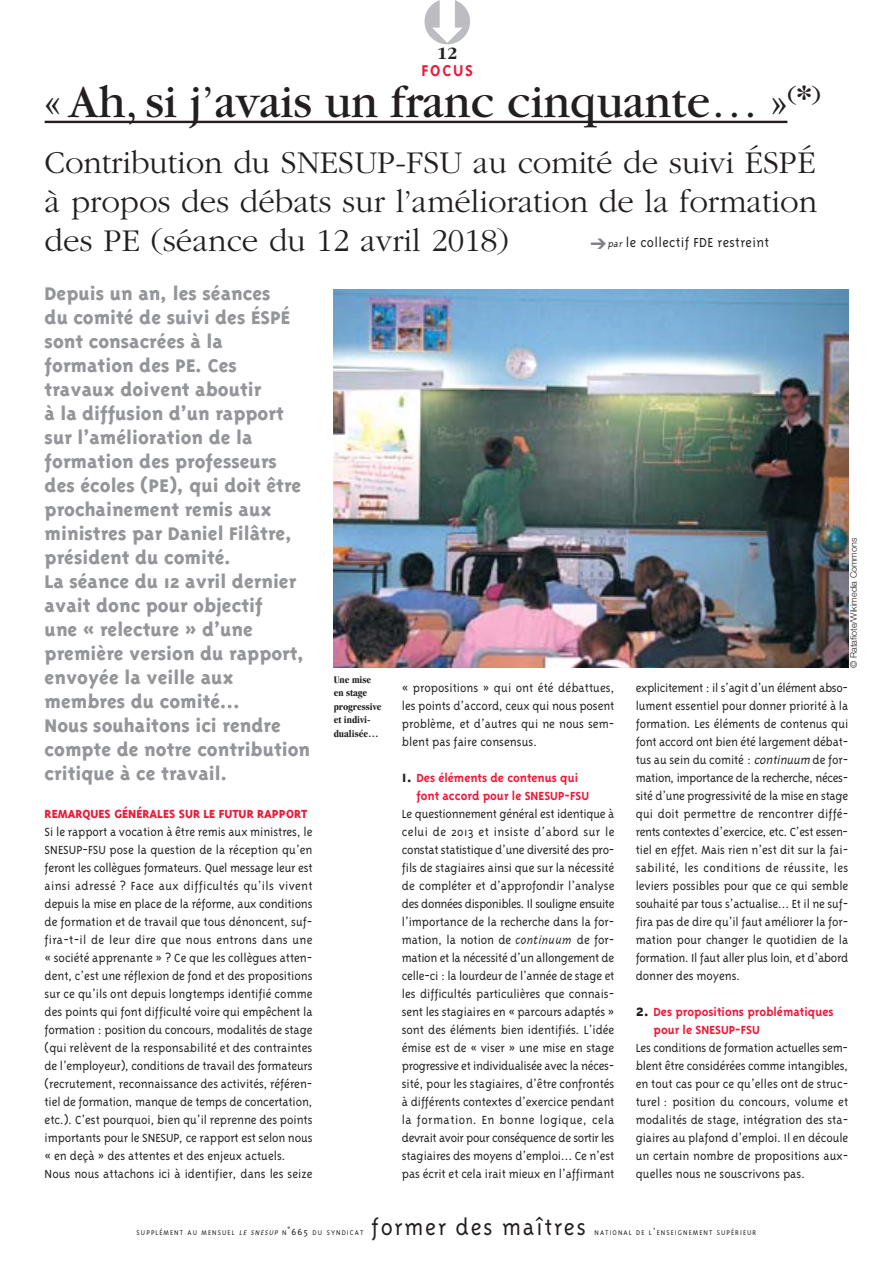
<style>
.page{position:relative;width:893px;height:1263px;background:#fff}
.page>*{position:absolute;margin:0;border:0;box-sizing:border-box;transform-origin:0 0}
.t1{font:48px "Garamond";color:#231f20}
.t2{font:300 33px/39px "Garamond";color:#231f20;text-align:justify}
.t3{font:300 25.5px "Triplex";letter-spacing:.07em;color:#231f20}
.t4{font:800 21px/24px "Triplex";color:#939598}
.t5{font:700 18px "Triplex";letter-spacing:.1em;color:#ed1a3a}
.t6{font:700 18px "Garamond";color:#231f20}
.t7{font:300 15px "Triplex";letter-spacing:.025em;color:#231f20}
.t8{font:300 13.5px/18px "Triplex";letter-spacing:-.005em;color:#231f20;text-align:justify}
.t9{font:700 13.5px "Triplex";color:#ed1a3a}
.t10{font:300 13.5px "Triplex";letter-spacing:-.03em;color:#231f20}
.t11{font:300 13.5px "Triplex";letter-spacing:-.025em;color:#231f20}
.t12{font:300 13.5px "Triplex";letter-spacing:.025em;color:#231f20}
.t13{font:300 13.5px "Triplex";letter-spacing:.035em;color:#231f20}
.t14{font:700 condensed 10.5px/13.5px "Garamond";color:#231f20}
.t15{font:300 9px "Helvetica Neue";color:#231f20}
.t16{font:300 7.8px "Triplex";letter-spacing:.135em;color:#231f20}
.s1{font-weight:800;color:#ed1a3a}
.s2{font-style:italic;font-size:10.5px}
.s3{font-style:italic}
.s4{font-size:18px;color:#231f20}
.s5{font-size:10.5px}
</style>
<div class="page">
<hr style="left:45px;top:121px;width:742px;height:2px;background:#231f20">
<img style="left:334px;top:289px;width:514px;height:379px">
<p class="t6" style="left:437px;top:46px;width:22px">12</p>
<p class="t1" style="left:45px;top:85px;width:778px">« Ah, si j’avais un franc cinquante… »<sup>(</sup>*<sup>)</sup></p>
<p class="t2" style="left:45px;top:146px;width:774px">Contribution du SNESUP-FSU au comité de suivi ÉSPÉ à propos des débats sur l’amélioration de la formation des PE (séance du 12 avril 2018)</p>
<p class="t4" style="left:45px;top:283px;width:267px">Depuis un an, les séances<br>du comité de suivi des ÉSPÉ sont consacrées à la formation des PE. Ces travaux doivent aboutir<br>à la diffusion d’un rapport sur l’amélioration de la formation des professeurs des écoles (PE), qui doit être prochainement remis aux ministres par Daniel Filâtre, président du comité.<br>La séance du 12 avril dernier avait donc pour objectif<br>une « relecture » d’une première version du rapport, envoyée la veille aux membres du comité…<br>Nous souhaitons ici rendre compte de notre contribution critique à ce travail.</p>
<p class="t8" style="left:45px;top:806px;width:269px;text-align:left"><span class="s1">REMARQUES GÉNÉRALES SUR LE FUTUR RAPPORT </span>Si le rapport a vocation à être remis aux ministres, le SNESUP-FSU pose la question de la réception qu’en feront les collègues formateurs. Quel message leur est ainsi adressé ? Face aux difficultés qu’ils vivent depuis la mise en place de la réforme, aux conditions de formation et de travail que tous dénoncent, suf&shy;fira-t-il de leur dire que nous entrons dans une « société apprenante » ? Ce que les collègues atten&shy;dent, c’est une réflexion de fond et des propositions sur ce qu’ils ont depuis longtemps identifié comme des points qui font difficulté voire qui empêchent la formation : position du concours, modalités de stage (qui relèvent de la responsabilité et des contraintes de l’employeur), conditions de travail des formateurs (recrutement, reconnaissance des activités, référen&shy;tiel de formation, manque de temps de concertation, etc.). C’est pourquoi, bien qu’il reprenne des points importants pour le SNESUP, ce rapport est selon nous « en deçà » des attentes et des enjeux actuels.<br>Nous nous attachons ici à identifier, dans les seize</p>
<p class="t5" style="left:421px;top:63px;width:53px">FOCUS</p>
<p class="t7" style="left:607px;top:237px;width:163px"><span class="s2">par</span> le collectif FDE restreint</p>
<p class="t15" style="left:848px;top:668px;width:131px;rotate:-90deg">© Ratafiote/Wikimedia Commons</p>
<p class="t14" style="left:334px;top:673px;width:49px">Une mise en stage progressive et indivi - dualisée…</p>
<p class="t8" style="left:636px;top:680px;width:214px">explicitement : il s’agit d’un élément abso&shy;lument essentiel pour donner priorité à la formation. Les éléments de contenus qui font accord ont bien été largement débat&shy;tus au sein du comité : <span class="s3">continuum</span>de for&shy;mation, importance de la recherche, néces&shy;sité d’une progressivité de la mise en stage qui doit permettre de rencontrer diffé&shy;rents contextes d’exercice, etc. C’est essen&shy;tiel en effet. Mais rien n’est dit sur la fai&shy;sabilité, les conditions de réussite, les leviers possibles pour que ce qui semble souhaité par tous s’actualise… Et il ne suf&shy;fira pas de dire qu’il faut améliorer la for&shy;mation pour changer le quotidien de la formation. Il faut aller plus loin, et d’abord donner des moyens.</p>
<p class="t9" style="left:636px;top:1006px;width:199px"><span class="s4">2.</span> Des propositions problématiques</p>
<p class="t9" style="left:653px;top:1024px;width:108px">pour le SNESUP-FSU</p>
<p class="t8" style="left:636px;top:1040px;width:214px">Les conditions de formation actuelles sem-</p>
<p class="t8" style="left:636px;top:1058px;width:214px">blent être considérées comme intangibles,</p>
<p class="t8" style="left:636px;top:1076px;width:214px">en tout cas pour ce qu’elles ont de struc-</p>
<p class="t8" style="left:636px;top:1094px;width:214px">turel : position du concours, volume et</p>
<p class="t8" style="left:636px;top:1112px;width:214px">modalités de stage, intégration des sta-</p>
<p class="t8" style="left:636px;top:1130px;width:214px">giaires au plafond d’emploi. Il en découle</p>
<p class="t8" style="left:636px;top:1148px;width:214px">un certain nombre de propositions aux-</p>
<p class="t8" style="left:636px;top:1166px;width:171px">quelles nous ne souscrivons pas.</p>
<p class="t8" style="left:402px;top:680px;width:214px">« propositions » qui ont été débattues, les points d’accord, ceux qui nous posent problème, et d’autres qui ne nous sem&shy;blent pas faire consensus.</p>
<p class="t9" style="left:402px;top:772px;width:178px"><span class="s4">1.</span> Des éléments de contenus qui</p>
<p class="t9" style="left:416px;top:790px;width:174px">font accord pour le SNESUP-FSU</p>
<p class="t8" style="left:402px;top:806px;width:214px">Le questionnement général est identique à</p>
<p class="t12" style="left:402px;top:827px;width:214px">celui de 2013 et insiste d’abord sur le</p>
<p class="t8" style="left:402px;top:842px;width:214px">constat statistique d’une diversité des pro-</p>
<p class="t8" style="left:402px;top:860px;width:214px">fils de stagiaires ainsi que sur la nécessité</p>
<p class="t8" style="left:402px;top:878px;width:214px">de compléter et d’approfondir l’analyse</p>
<p class="t10" style="left:402px;top:899px;width:214px">des données disponibles. Il souligne ensuite</p>
<p class="t8" style="left:402px;top:914px;width:214px">l’importance de la recherche dans la for-</p>
<p class="t8" style="left:402px;top:932px;width:214px">mation, la notion de <span class="s3">continuum</span> de for-</p>
<p class="t11" style="left:402px;top:953px;width:214px">mation et la nécessité d’un allongement de</p>
<p class="t8" style="left:402px;top:968px;width:214px">celle-ci : la lourdeur de l’année de stage et</p>
<p class="t8" style="left:402px;top:986px;width:214px">les difficultés particulières que connais-</p>
<p class="t8" style="left:402px;top:1004px;width:214px">sent les stagiaires en « parcours adaptés »</p>
<p class="t8" style="left:402px;top:1022px;width:214px">sont des éléments bien identifiés. L’idée</p>
<p class="t8" style="left:402px;top:1040px;width:214px">émise est de « viser » une mise en stage</p>
<p class="t11" style="left:402px;top:1061px;width:214px">progressive et individualisée avec la néces-</p>
<p class="t8" style="left:402px;top:1076px;width:214px">sité, pour les stagiaires, d’être confrontés</p>
<p class="t8" style="left:402px;top:1094px;width:214px">à différents contextes d’exercice pendant</p>
<p class="t13" style="left:402px;top:1115px;width:214px">la formation. En bonne logique, cela</p>
<p class="t10" style="left:402px;top:1133px;width:214px">devrait avoir pour conséquence de sortir les</p>
<p class="t8" style="left:402px;top:1148px;width:214px">stagiaires des moyens d’emploi… Ce n’est</p>
<p class="t8" style="left:402px;top:1166px;width:214px">pas écrit et cela irait mieux en l’affirmant</p>
<p class="t16" style="left:137px;top:1230px;width:228px">SUPPLÉMENT AU MENSUEL <span class="s3">LE SNESUP</span> N<span class="s5">˚665</span> DU SYNDICAT</p>
<p class="t3" style="left:371px;top:1218px;width:216px">former des maîtres</p>
<p class="t16" style="left:594px;top:1230px;width:163px">NATIONAL DE L<span class="s5">’</span>ENSEIGNEMENT SUPÉRIEUR</p>
</div>
